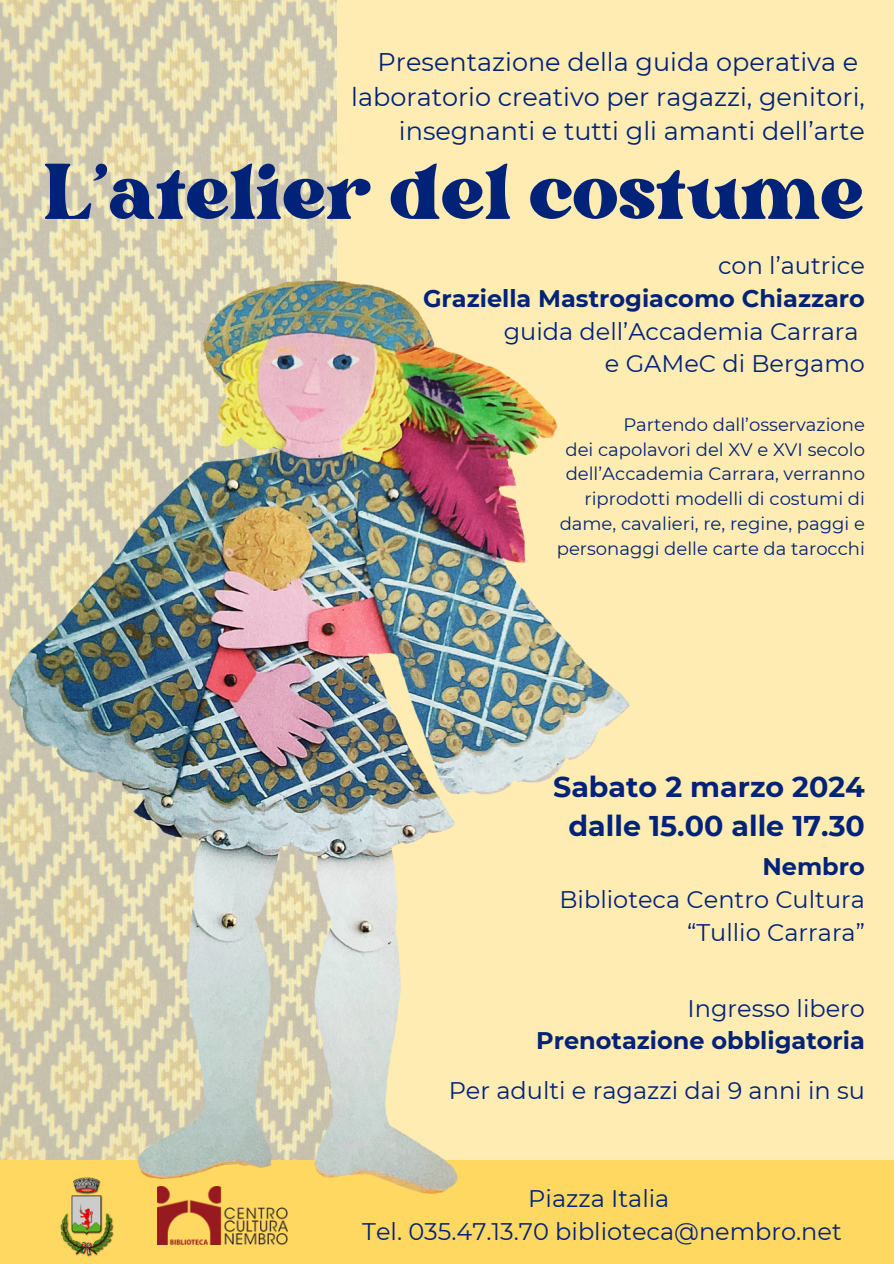
<style>
.page{position:relative;width:894px;height:1264px;background:#fff}
.page>*{position:absolute;margin:0;border:0;box-sizing:border-box;transform-origin:0 0}
.t1{font:108.45px "Bright";color:#002279}
.t2{font:700 28.5px/39.3px "Montserrat";color:#002279;text-align:center}
.t3{font:25.5px/34.8px "Montserrat";color:#002279;text-align:right}
.t4{font:24px/32.7px "Montserrat";color:#002279;text-align:right}
.t5{font:700 24px/32.7px "Montserrat";color:#002279;text-align:right}
.t6{font:18px/24.8px "Montserrat";color:#002279;text-align:right}
.s1{font-weight:700}
.s2{font-weight:400}
</style>
<div class="page">
<div style="left:337px;top:0;width:556px;height:1186px;background:#ffecb3"></div>
<svg style="left:0;top:0;width:337px;height:202px;background:#dbd3b1"></svg>
<div style="left:0;top:1159px;width:893px;height:104px;background:#ffd862"></div>
<img style="left:0;top:202px;width:743px;height:1054px">
<img style="left:157px;top:1186px;width:131px;height:58px">
<p class="t3" style="left:351px;top:44px;width:515px">Presentazione della guida operativa e laboratorio creativo per ragazzi, genitori, insegnanti e tutti gli amanti dell’arte</p>
<p class="t1" style="left:45px;top:146px;width:821px">L’atelier del costume</p>
<h1 class="t4" style="left:423px;top:249px;width:443px">con l’autrice<br><span class="s1">Graziella Mastrogiacomo Chiazzaro </span>guida dell’Accademia Carrara<br>e GAMeC di Bergamo</h1>
<h2 class="t6" style="left:623px;top:412px;width:243px">Partendo dall’osservazione</h2>
<h3 class="t6" style="left:556px;top:437px;width:309px">dei capolavori del XV e XVI secolo dell’Accademia Carrara, verranno riprodotti modelli di costumi di dame, cavalieri, re, regine, paggi e personaggi delle carte da tarocchi</h3>
<h3 class="t2" style="left:553px;top:766px;width:313px">Sabato 2 marzo 2024 dalle 15.00 alle 17.30</h3>
<h3 class="t4" style="left:559px;top:850px;width:307px"><span class="s1">Nembro<br></span>Biblioteca Centro Cultura “Tullio Carrara”</h3>
<p class="t5" style="left:536px;top:991px;width:330px"><span class="s2">Ingresso libero<br></span>Prenotazione obbligatoria</p>
<p class="t4" style="left:448px;top:1073px;width:417px">Per adulti e ragazzi dai 9 anni in su</p>
<p class="t4" style="left:362px;top:1182px;width:481px;text-align:center">Piazza Italia<br>Tel. 035.47.13.70 biblioteca@nembro.net</p>
</div>
